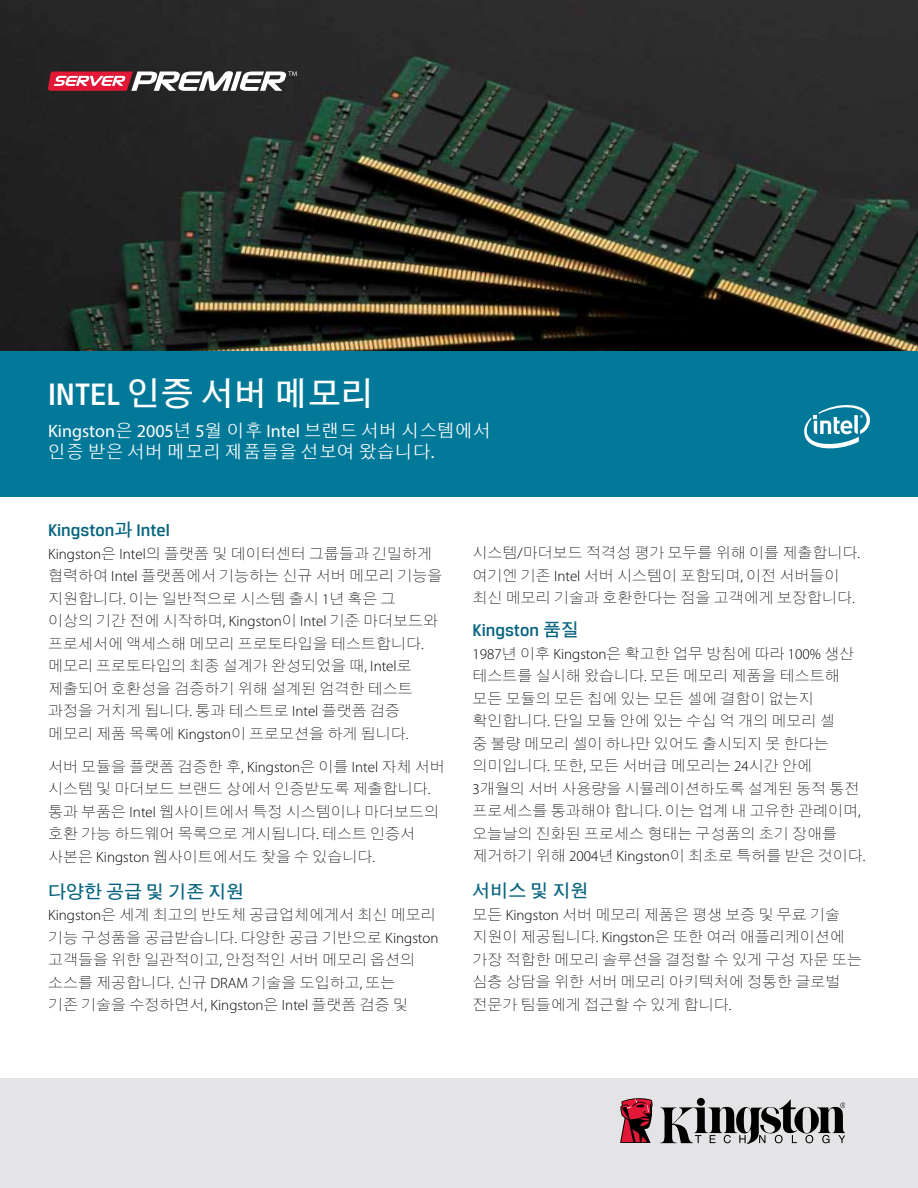
<style>
.page{position:relative;width:918px;height:1188px;background:#fff}
.page>*{position:absolute;margin:0;border:0;box-sizing:border-box;transform-origin:0 0}
.t1{font:700 33px "HY Go Thic";color:#fff}
.t2{font:18px "Myriad Pro";color:#fff}
.t3{font:500 18px "Breuer Text";color:#07647f}
.t4{font:500 18px "HY Go Thic";color:#fff}
.t5{font:700 18px "HY Go Thic";color:#07647f}
.t6{font:300 15px/22.5px "HY Go Thic";color:#000}
.t7{font:300 15px "Myriad Pro";color:#000}
.s1{font-family:"Breuer Text";font-weight:500}
.s2{font-family:"HY Go Thic";font-weight:500}
.s3{font-family:"Myriad Pro";font-weight:400}
.s4{font-family:"HY Go Thic";font-weight:700}
.s5{font-family:"Myriad Pro"}
.s6{font-family:"HY Go Thic"}
</style>
<div class="page">
<div style="left:0;top:1078px;width:918px;height:110px;background:#e4e4e7"></div>
<svg style="left:660px;top:1100px;width:185px;height:44px"></svg>
<svg style="left:620px;top:1098px;width:33px;height:45px"></svg>
<img style="left:0;top:0;width:918px;height:351px">
<div style="left:0;top:351px;width:918px;height:146px;background:#037999"></div>
<svg style="left:804px;top:405px;width:66px;height:44px"></svg>
<svg style="left:48px;top:71px;width:249px;height:20px"></svg>
<h1 class="t1" style="left:48px;top:376px;width:328px"><span class="s1">INTEL</span> 인증 서버 메모리</h1>
<p class="t2" style="left:48px;top:420px;width:445px">Kingston<span class="s2">은</span> 2005<span class="s2">년</span> 5<span class="s2">월 이후</span> Intel <span class="s2">브랜드 서버 시스템에서</span></p>
<p class="t4" style="left:48px;top:443px;width:388px">인증 받은 서버 메모리 제품들을 선보여 왔습니다<span class="s3">.</span></p>
<p class="t3" style="left:48px;top:520px;width:123px">Kingston<span class="s4">과</span> Intel</p>
<p class="t6" style="left:48px;top:542px;width:396px"><span class="s5">Kingston</span>은 <span class="s5">Intel</span>의 플랫폼 및 데이터센터 그룹들과 긴밀하게 협력하여 <span class="s5">Intel</span> 플랫폼에서 기능하는 신규 서버 메모리 기능을 지원합니다<span class="s5">.</span> 이는 일반적으로 시스템 출시 <span class="s5">1</span>년 혹은 그 이상의 기간 전에 시작하며<span class="s5">, Kingston</span>이 <span class="s5">Intel</span> 기준 마더보드와 프로세서에 액세스해 메모리 프로토타입을 테스트합니다<span class="s5">. </span>메모리 프로토타입의 최종 설계가 완성되었을 때<span class="s5">, Intel</span>로 제출되어 호환성을 검증하기 위해 설계된 엄격한 테스트 과정을 거치게 됩니다<span class="s5">.</span> 통과 테스트로 <span class="s5">Intel</span> 플랫폼 검증 메모리 제품 목록에 <span class="s5">Kingston</span>이 프로모션을 하게 됩니다<span class="s5">.</span></p>
<p class="t6" style="left:48px;top:755px;width:398px">서버 모듈을 플랫폼 검증한 후<span class="s5">, Kingston</span>은 이를 <span class="s5">Intel</span> 자체 서버 시스템 및 마더보드 브랜드 상에서 인증받도록 제출합니다<span class="s5">. </span>통과 부품은 <span class="s5">Intel</span> 웹사이트에서 특정 시스템이나 마더보드의 호환 가능 하드웨어 목록으로 게시됩니다<span class="s5">.</span> 테스트 인증서 사본은 <span class="s5">Kingston</span> 웹사이트에서도 찾을 수 있습니다<span class="s5">.</span></p>
<p class="t5" style="left:48px;top:882px;width:198px">다양한 공급 및 기존 지원</p>
<p class="t6" style="left:48px;top:904px;width:392px"><span class="s5">Kingston</span>은 세계 최고의 반도체 공급업체에게서 최신 메모리 기능 구성품을 공급받습니다<span class="s5">.</span> 다양한 공급 기반으로 <span class="s5">Kingston </span>고객들을 위한 일관적이고<span class="s5">,</span> 안정적인 서버 메모리 옵션의 소스를 제공합니다<span class="s5">.</span> 신규 <span class="s5">DRAM</span> 기술을 도입하고<span class="s5">,</span> 또는<br>기존 기술을 수정하면서<span class="s5">, Kingston</span>은 <span class="s5">Intel</span> 플랫폼 검증 및</p>
<p class="t6" style="left:472px;top:542px;width:389px">시스템<span class="s5">/</span>마더보드 적격성 평가 모두를 위해 이를 제출합니다<span class="s5">. </span>여기엔 기존 <span class="s5">Intel</span> 서버 시스템이 포함되며<span class="s5">,</span> 이전 서버들이 최신 메모리 기술과 호환한다는 점을 고객에게 보장합니다<span class="s5">.</span></p>
<p class="t3" style="left:473px;top:620px;width:108px">Kingston <span class="s4">품질</span></p>
<p class="t7" style="left:473px;top:645px;width:383px">1987<span class="s6">년 이후</span> Kingston<span class="s6">은 확고한 업무 방침에 따라</span> 100% <span class="s6">생산</span></p>
<p class="t6" style="left:473px;top:665px;width:395px">테스트를 실시해 왔습니다<span class="s5">.</span> 모든 메모리 제품을 테스트해 모든 모듈의 모든 칩에 있는 모든 셀에 결함이 없는지 확인합니다<span class="s5">.</span> 단일 모듈 안에 있는 수십 억 개의 메모리 셀<br>중 불량 메모리 셀이 하나만 있어도 출시되지 못 한다는 의미입니다<span class="s5">.</span> 또한<span class="s5">,</span> 모든 서버급 메모리는 <span class="s5">24</span>시간 안에<br><span class="s5">3</span>개월의 서버 사용량을 시뮬레이션하도록 설계된 동적 통전 프로세스를 통과해야 합니다<span class="s5">.</span> 이는 업계 내 고유한 관례이며<span class="s5">, </span>오늘날의 진화된 프로세스 형태는 구성품의 초기 장애를 제거하기 위해 <span class="s5">2004</span>년 <span class="s5">Kingston</span>이 최초로 특허를 받은 것이다<span class="s5">.</span></p>
<p class="t5" style="left:473px;top:882px;width:118px">서비스 및 지원</p>
<p class="t6" style="left:473px;top:903px;width:391px">모든 <span class="s5">Kingston</span> 서버 메모리 제품은 평생 보증 및 무료 기술 지원이 제공됩니다<span class="s5">. Kingston</span>은 또한 여러 애플리케이션에 가장 적합한 메모리 솔루션을 결정할 수 있게 구성 자문 또는 심층 상담을 위한 서버 메모리 아키텍처에 정통한 글로벌 전문가 팀들에게 접근할 수 있게 합니다<span class="s5">.</span></p>
</div>
